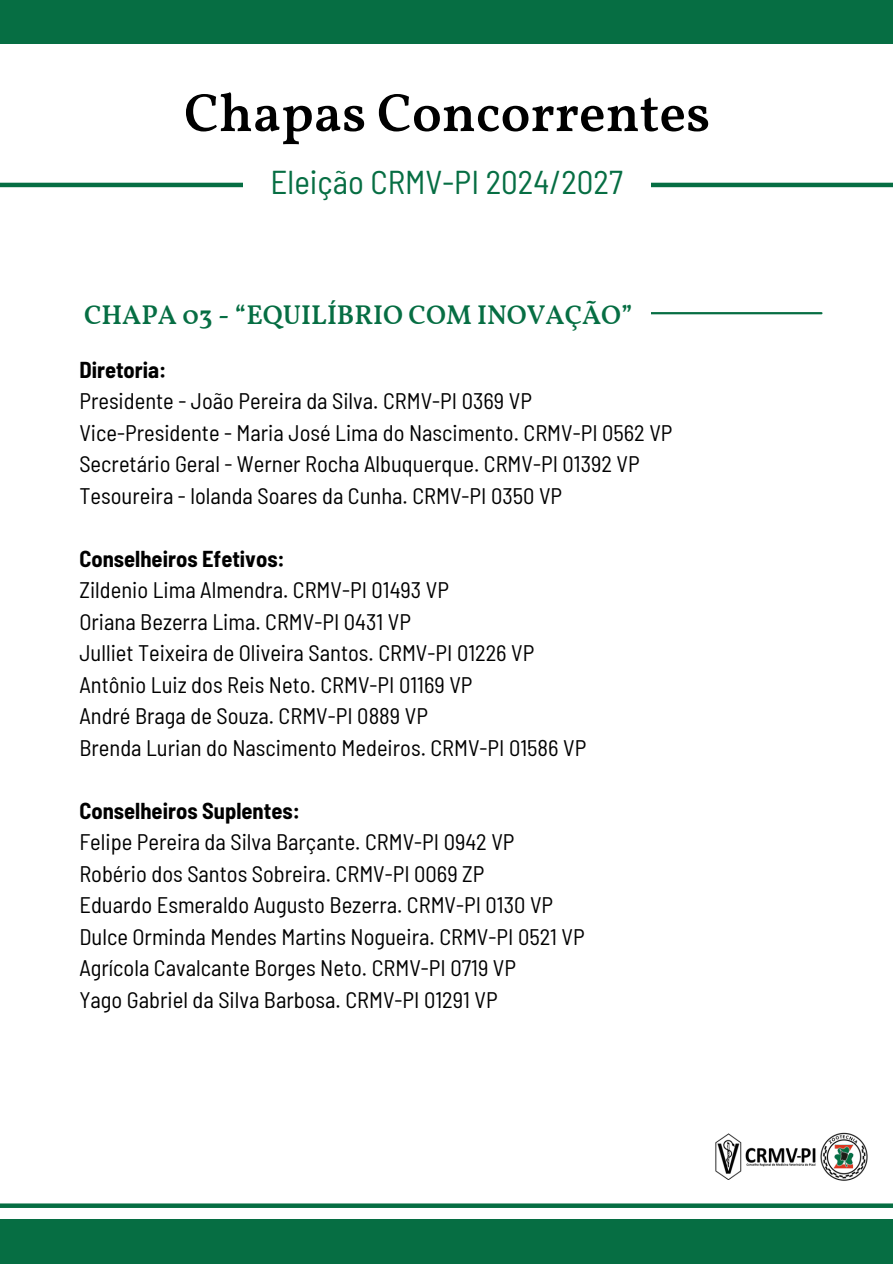
<style>
.page{position:relative;width:893px;height:1264px;background:#fff}
.page>*{position:absolute;margin:0;border:0;box-sizing:border-box;transform-origin:0 0}
.t1{font:600 54px "Vollkorn";color:#000}
.t2{font:semi-condensed 33px "Barlow";color:#066e43}
.t3{font:600 27px "Vollkorn";color:#066e43}
.t4{font:semi-condensed 22.5px "Barlow";color:#000}
.t5{font:700 semi-condensed 22.5px "Barlow";color:#000}
</style>
<div class="page">
<div style="left:0;top:0;width:892px;height:44px;background:#066e43"></div>
<div style="left:0;top:1219px;width:892px;height:44px;background:#066e43"></div>
<hr style="left:0;top:183px;width:892px;height:4px;background:#066e43">
<svg style="left:0;top:1203px;width:892px;height:4px;background:#227e58"></svg>
<hr style="left:376px;top:312px;width:445px;height:2px;background:#066e43">
<div style="left:243px;top:150px;width:407px;height:62px;background:#fff"></div>
<div style="left:71px;top:294px;width:579px;height:46px;background:#fff"></div>
<img style="left:715px;top:1132px;width:153px;height:49px">
<p class="t1" style="left:184px;top:90px;width:527px">Chapas Concorrentes</p>
<h1 class="t2" style="left:270px;top:161px;width:354px">Eleição CRMV-PI 2024/2027</h1>
<h2 class="t3" style="left:84px;top:303px;width:550px">CHAPA 03 - “EQUILÍBRIO COM INOVAÇÃO”</h2>
<p class="t5" style="left:79px;top:355px;width:88px">Diretoria:</p>
<p class="t4" style="left:79px;top:386px;width:454px">Presidente - João Pereira da Silva. CRMV-PI 0369 VP</p>
<p class="t4" style="left:79px;top:418px;width:594px">Vice-Presidente - Maria José Lima do Nascimento. CRMV-PI 0562 VP</p>
<p class="t4" style="left:79px;top:449px;width:562px">Secretário Geral - Werner Rocha Albuquerque. CRMV-PI 01392 VP</p>
<p class="t4" style="left:79px;top:481px;width:484px">Tesoureira - lolanda Soares da Cunha. CRMV-PI 0350 VP</p>
<p class="t5" style="left:79px;top:544px;width:207px">Conselheiros Efetivos:</p>
<p class="t4" style="left:79px;top:575px;width:371px">Zildenio Lima Almendra. CRMV-PI 01493 VP</p>
<p class="t4" style="left:79px;top:607px;width:333px">Oriana Bezerra Lima. CRMV-PI 0431 VP</p>
<p class="t4" style="left:79px;top:638px;width:456px">Julliet Teixeira de Oliveira Santos. CRMV-PI 01226 VP</p>
<p class="t4" style="left:79px;top:670px;width:394px">Antônio Luiz dos Reis Neto. CRMV-PI 01169 VP</p>
<p class="t4" style="left:79px;top:701px;width:350px">André Braga de Souza. CRMV-PI 0889 VP</p>
<p class="t4" style="left:79px;top:733px;width:508px">Brenda Lurian do Nascimento Medeiros. CRMV-PI 01586 VP</p>
<p class="t5" style="left:79px;top:796px;width:222px">Conselheiros Suplentes:</p>
<p class="t4" style="left:79px;top:827px;width:436px">Felipe Pereira da Silva Barçante. CRMV-PI 0942 VP</p>
<p class="t4" style="left:79px;top:859px;width:406px">Robério dos Santos Sobreira. CRMV-PI 0069 ZP</p>
<p class="t4" style="left:79px;top:890px;width:475px">Eduardo Esmeraldo Augusto Bezerra. CRMV-PI 0130 VP</p>
<p class="t4" style="left:79px;top:922px;width:507px">Dulce Orminda Mendes Martins Nogueira. CRMV-PI 0521 VP</p>
<p class="t4" style="left:79px;top:953px;width:438px">Agrícola Cavalcante Borges Neto. CRMV-PI 0719 VP</p>
<p class="t4" style="left:79px;top:985px;width:420px">Yago Gabriel da Silva Barbosa. CRMV-PI 01291 VP</p>
</div>
